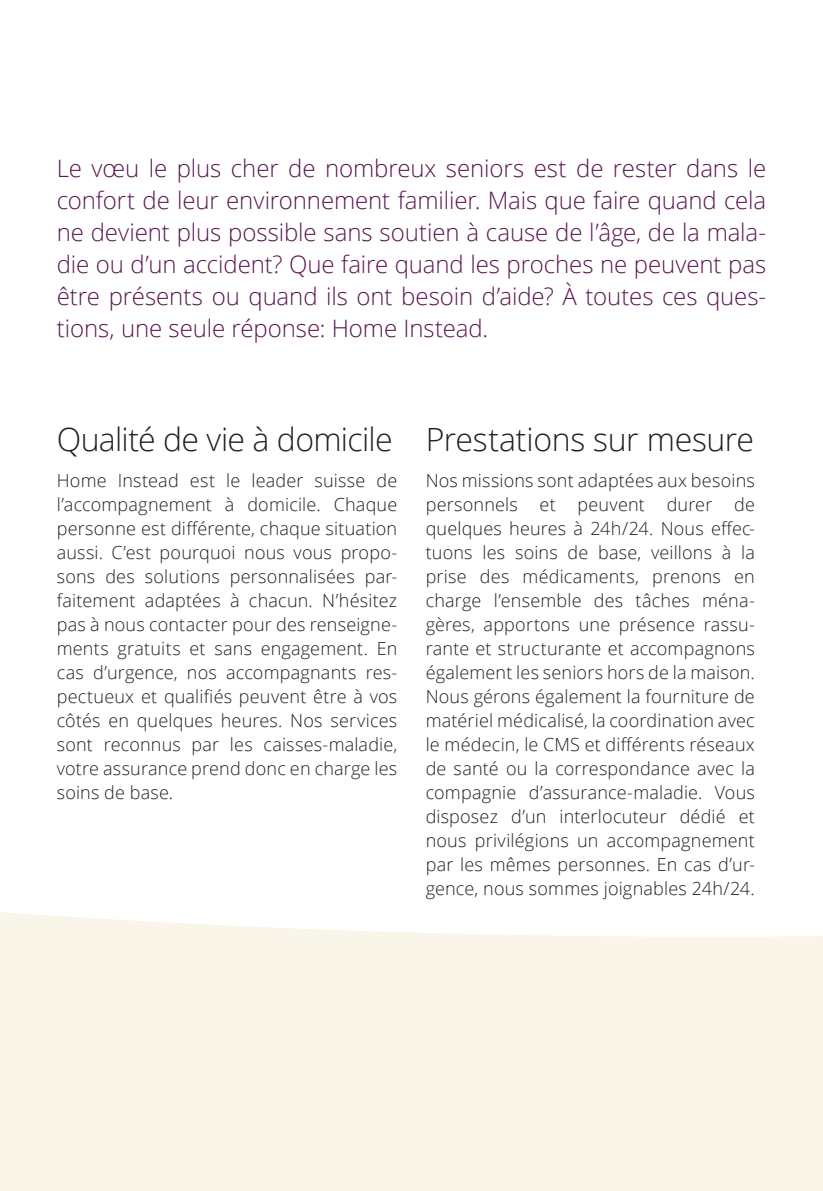
<style>
.page{position:relative;width:823px;height:1191px;background:#fff}
.page>*{position:absolute;margin:0;border:0;box-sizing:border-box;transform-origin:0 0}
.t1{font:300 32px "Open Sans";letter-spacing:-.015em;color:#231f20}
.t2{font:300 24px/32px "Open Sans";letter-spacing:-.005em;color:#5a1750;text-align:justify}
.t3{font:300 18px/24px "Open Sans";letter-spacing:.01em;color:#231f20;text-align:justify}
</style>
<div class="page">
<div style="left:0;top:0;width:822px;height:1191px;background:#faf5e9"></div>
<div style="left:0;top:0;width:822px;height:936px;background:#fff"></div>
<p class="t2" style="left:57px;top:152px;width:710px">Le vœu le plus cher de nombreux seniors est de rester dans le confort de leur environnement familier. Mais que faire quand cela ne devient plus possible sans soutien à cause de l’âge, de la mala&shy;die ou d’un accident? Que faire quand les proches ne peuvent pas être présents ou quand ils ont besoin d’aide? À toutes ces ques&shy;tions, une seule réponse: Home Instead.</p>
<h1 class="t1" style="left:57px;top:418px;width:337px">Qualité de vie à domicile</h1>
<p class="t3" style="left:57px;top:467px;width:342px">Home Instead est le leader suisse de l’accompagnement à domicile. Chaque personne est différente, chaque situation aussi. C’est pourquoi nous vous propo&shy;sons des solutions personnalisées par&shy;faitement adaptées à chacun. N’hésitez pas à nous contacter pour des renseigne&shy;ments gratuits et sans engagement. En cas d’urgence, nos accompagnants res&shy;pectueux et qualifiés peuvent être à vos côtés en quelques heures. Nos services sont reconnus par les caisses-maladie, votre assurance prend donc en charge les soins de base.</p>
<h1 class="t1" style="left:425px;top:418px;width:330px">Prestations sur mesure</h1>
<p class="t3" style="left:425px;top:467px;width:330px">Nos missions sont adaptées aux besoins personnels et peuvent durer de quelques heures à 24h/24. Nous effec&shy;tuons les soins de base, veillons à la prise des médicaments, prenons en charge l’ensemble des tâches ména&shy;gères, apportons une présence rassu&shy;rante et structurante et accompagnons également les seniors hors de la maison.<br>Nous gérons également la fourniture de matériel médicalisé, la coordination avec le médecin, le CMS et différents réseaux de santé ou la correspondance avec la compagnie d’assurance-maladie. Vous disposez d’un interlocuteur dédié et nous privilégions un accompagnement par les mêmes personnes. En cas d’ur&shy;gence, nous sommes joignables 24h/24.</p>
</div>
